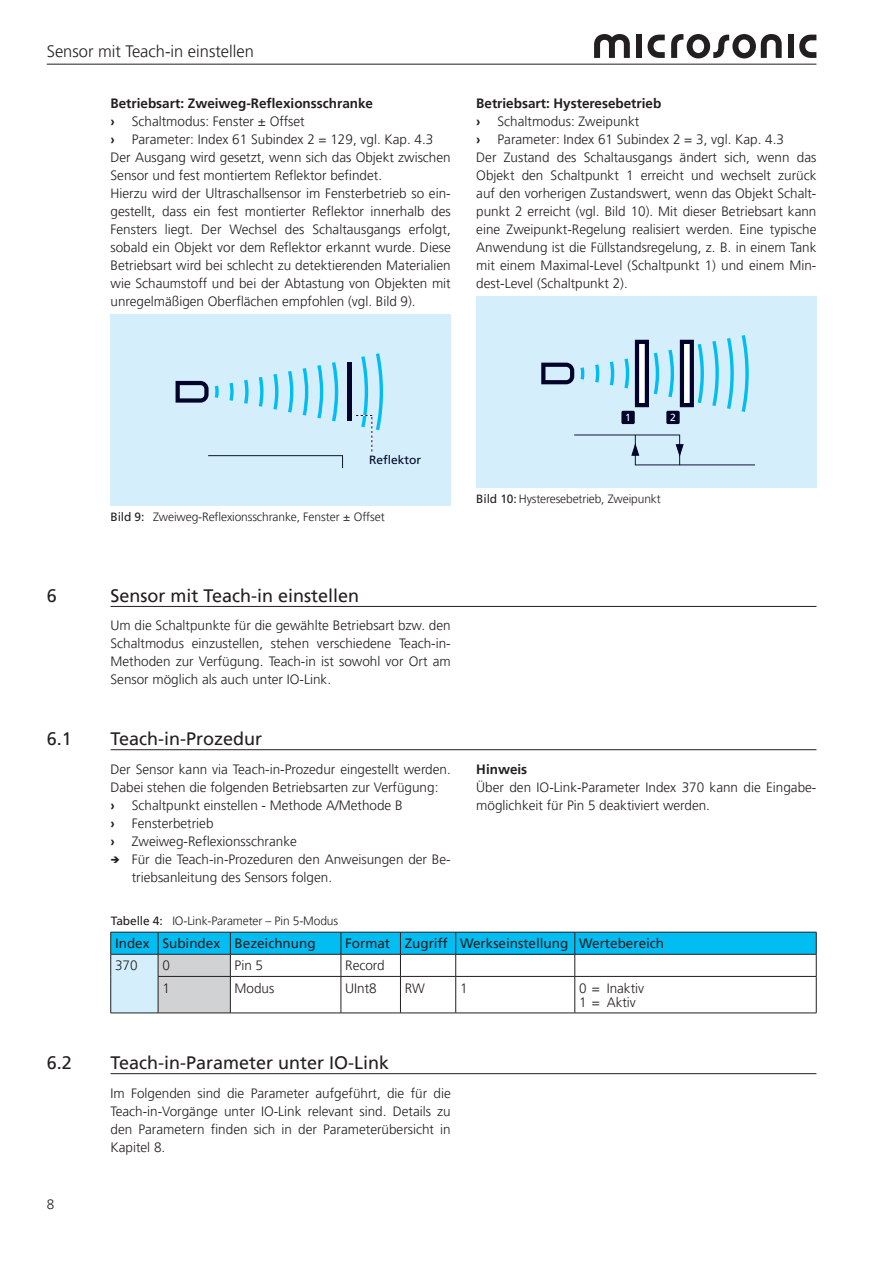
<style>
.page{position:relative;width:893px;height:1263px;background:#fff}
.page>*{position:absolute;margin:0;border:0;box-sizing:border-box;transform-origin:0 0}
.t1{font:18px "Frutiger LT Pro";color:#231f20}
.t2{font:300 16.5px "Frutiger LT Pro";color:#231f20}
.Fließtext{font:300 13.5px/18px "Frutiger LT Pro";color:#231f20}
.Zwischenüberschrift{font:700 13.5px "Frutiger LT Pro";color:#231f20}
.Tabelle_9pt_Roman{font:13.5px "Frutiger LT Pro";color:#231f20}
.Tabelle_9pt{font:300 13.5px "Frutiger LT Pro";color:#231f20}
.t3{font:300 12px "Frutiger LT Pro";letter-spacing:-.01em;color:#231f20}
.t4{font:12px "Frutiger";color:#00042b}
.t5{font:10.35px "Frutiger";color:#fff}
.s1{font-weight:700}
.s2{font-family:"Frutiger";font-weight:400}
</style>
<div class="page">
<svg style="left:799px;top:35px;width:17px;height:23px"></svg>
<div style="left:788px;top:35px;width:6px;height:23px;background:#231f20"></div>
<svg style="left:671px;top:34px;width:111px;height:24px"></svg>
<svg style="left:648px;top:35px;width:17px;height:23px"></svg>
<div style="left:636px;top:35px;width:6px;height:23px;background:#231f20"></div>
<svg style="left:594px;top:34px;width:36px;height:24px"></svg>
<hr style="left:47px;top:64px;width:769px;height:1px;background:#231f20">
<div style="left:111px;top:315px;width:340px;height:191px;background:#d4effb"></div>
<svg style="left:215px;top:386px;width:4px;height:12px"></svg>
<svg style="left:229px;top:383px;width:5px;height:18px"></svg>
<svg style="left:244px;top:380px;width:5px;height:24px"></svg>
<svg style="left:259px;top:377px;width:4px;height:30px"></svg>
<svg style="left:273px;top:374px;width:5px;height:36px"></svg>
<svg style="left:288px;top:371px;width:5px;height:42px"></svg>
<svg style="left:303px;top:368px;width:5px;height:47px"></svg>
<svg style="left:317px;top:365px;width:6px;height:53px"></svg>
<svg style="left:332px;top:362px;width:6px;height:59px"></svg>
<svg style="left:208px;top:455px;width:135px;height:13px"></svg>
<svg style="left:176px;top:381px;width:33px;height:22px"></svg>
<hr style="left:348px;top:362px;width:4px;height:59px;background:#00042b">
<svg style="left:356px;top:353px;width:27px;height:99px"></svg>
<div style="left:476px;top:297px;width:340px;height:191px;background:#d4effb"></div>
<svg style="left:580px;top:367px;width:4px;height:13px"></svg>
<svg style="left:595px;top:364px;width:4px;height:19px"></svg>
<svg style="left:610px;top:361px;width:4px;height:24px"></svg>
<svg style="left:624px;top:358px;width:5px;height:30px"></svg>
<svg style="left:668px;top:350px;width:6px;height:47px"></svg>
<svg style="left:712px;top:341px;width:7px;height:65px"></svg>
<svg style="left:727px;top:338px;width:7px;height:71px"></svg>
<svg style="left:742px;top:335px;width:7px;height:77px"></svg>
<div style="left:621px;top:411px;width:14px;height:13px;background:#00042b;border-radius:2px"></div>
<div style="left:666px;top:411px;width:14px;height:13px;background:#00042b;border-radius:2px"></div>
<svg style="left:574px;top:434px;width:181px;height:31px"></svg>
<svg style="left:541px;top:363px;width:33px;height:21px"></svg>
<svg style="left:635px;top:340px;width:24px;height:67px"></svg>
<svg style="left:680px;top:340px;width:24px;height:67px"></svg>
<hr style="left:111px;top:1073px;width:705px;height:1px;background:#231f20">
<hr style="left:111px;top:606px;width:705px;height:1px;background:#231f20">
<hr style="left:111px;top:749px;width:705px;height:1px;background:#231f20">
<svg style="left:110px;top:932px;width:707px;height:81px"></svg>
<hr style="left:110px;top:976px;width:1px;height:37px;background:#231f20">
<hr style="left:158px;top:976px;width:72px;height:1px;background:#231f20">
<hr style="left:158px;top:976px;width:1px;height:37px;background:#231f20">
<hr style="left:230px;top:976px;width:111px;height:1px;background:#231f20">
<hr style="left:230px;top:976px;width:1px;height:37px;background:#231f20">
<hr style="left:341px;top:976px;width:59px;height:1px;background:#231f20">
<hr style="left:341px;top:976px;width:1px;height:37px;background:#231f20">
<hr style="left:400px;top:976px;width:56px;height:1px;background:#231f20">
<hr style="left:400px;top:976px;width:1px;height:37px;background:#231f20">
<hr style="left:456px;top:976px;width:119px;height:1px;background:#231f20">
<hr style="left:455px;top:976px;width:1px;height:37px;background:#231f20">
<hr style="left:575px;top:976px;width:241px;height:1px;background:#231f20">
<hr style="left:575px;top:976px;width:1px;height:37px;background:#231f20">
<hr style="left:816px;top:976px;width:1px;height:37px;background:#231f20">
<hr style="left:111px;top:1013px;width:47px;height:1px;background:#231f20">
<hr style="left:158px;top:1013px;width:72px;height:1px;background:#231f20">
<hr style="left:230px;top:1013px;width:111px;height:1px;background:#231f20">
<hr style="left:341px;top:1013px;width:59px;height:1px;background:#231f20">
<hr style="left:400px;top:1013px;width:56px;height:1px;background:#231f20">
<hr style="left:456px;top:1013px;width:119px;height:1px;background:#231f20">
<hr style="left:575px;top:1013px;width:241px;height:1px;background:#231f20">
<p class="t2" style="left:47px;top:42px;width:209px">Sensor mit Teach-in einstellen</p>
<p class="Zwischenüberschrift" style="left:111px;top:95px;width:264px">Betriebsart: Zweiweg-Reflexionsschranke</p>
<p class="Fließtext" style="left:111px;top:112px;width:196px"><span class="s1">›</span> Schaltmodus: Fenster ± Offset</p>
<p class="Fließtext" style="left:111px;top:130px;width:324px"><span class="s1">›</span> Parameter: Index 61 Subindex 2 = 129, vgl. Kap. 4.3</p>
<p class="Fließtext" style="left:111px;top:148px;width:342px">Der Ausgang wird gesetzt, wenn sich das Objekt zwischen<br>Sensor und fest montiertem Reflektor befindet.</p>
<p class="Fließtext" style="left:111px;top:184px;width:342px;text-align:justify">Hierzu wird der Ultraschallsensor im Fensterbetrieb so ein&shy;gestellt, dass ein fest montierter Reflektor innerhalb des Fensters liegt. Der Wechsel des Schaltausgangs erfolgt, sobald ein Objekt vor dem Reflektor erkannt wurde. Diese Betriebsart wird bei schlecht zu detektierenden Materialien wie Schaumstoff und bei der Abtastung von Objekten mit unregelmäßigen Oberflächen empfohlen (vgl. Bild 9).</p>
<p class="Zwischenüberschrift" style="left:476px;top:95px;width:187px">Betriebsart: Hysteresebetrieb</p>
<p class="Fließtext" style="left:476px;top:112px;width:165px"><span class="s1">›</span> Schaltmodus: Zweipunkt</p>
<p class="Fließtext" style="left:476px;top:130px;width:309px"><span class="s1">›</span> Parameter: Index 61 Subindex 2 = 3, vgl. Kap. 4.3</p>
<p class="Fließtext" style="left:476px;top:148px;width:342px;text-align:justify">Der Zustand des Schaltausgangs ändert sich, wenn das Objekt den Schaltpunkt 1 erreicht und wechselt zurück auf den vorherigen Zustandswert, wenn das Objekt Schalt&shy;punkt 2 erreicht (vgl. Bild 10). Mit dieser Betriebsart kann eine Zweipunkt-Regelung realisiert werden. Eine typische Anwendung ist die Füllstandsregelung, z. B. in einem Tank mit einem Maximal-Level (Schaltpunkt 1) und einem Min&shy;dest-Level (Schaltpunkt 2).</p>
<p class="t4" style="left:369px;top:452px;width:54px">Reflektor</p>
<p class="t3" style="left:111px;top:510px;width:276px"><span class="s2">Bild 9:</span> Zweiweg-Reflexionsschranke, Fenster ± Offset</p>
<p class="t1" style="left:47px;top:585px;width:12px">6</p>
<p class="t1" style="left:111px;top:585px;width:250px">Sensor mit Teach-in einstellen</p>
<p class="Fließtext" style="left:111px;top:616px;width:342px;text-align:justify">Um die Schaltpunkte für die gewählte Betriebsart bzw. den Schaltmodus einzustellen, stehen verschiedene Teach-in-Methoden zur Verfügung. Teach-in ist sowohl vor Ort am Sensor möglich als auch unter IO-Link.</p>
<p class="t1" style="left:47px;top:728px;width:27px">6.1</p>
<p class="t1" style="left:111px;top:728px;width:153px">Teach-in-Prozedur</p>
<p class="Fließtext" style="left:111px;top:760px;width:342px">Der Sensor kann via Teach-in-Prozedur eingestellt werden.<br>Dabei stehen die folgenden Betriebsarten zur Verfügung:</p>
<p class="Fließtext" style="left:111px;top:796px;width:294px"><span class="s1">›</span> Schaltpunkt einstellen - Methode A/Methode B</p>
<p class="Fließtext" style="left:111px;top:814px;width:105px"><span class="s1">›</span> Fensterbetrieb</p>
<p class="Fließtext" style="left:111px;top:832px;width:188px"><span class="s1">›</span> Zweiweg-Reflexionsschranke</p>
<p class="Fließtext" style="left:132px;top:850px;width:320px">Für die Teach-in-Prozeduren den Anweisungen der Be&shy;triebsanleitung des Sensors folgen.</p>
<p class="t5" style="left:625px;top:411px;width:7px">1</p>
<p class="t5" style="left:670px;top:411px;width:7px">2</p>
<p class="t3" style="left:476px;top:492px;width:186px"><span class="s2">Bild 10:</span> Hysteresebetrieb, Zweipunkt</p>
<p class="Zwischenüberschrift" style="left:476px;top:761px;width:53px">Hinweis</p>
<p class="Fließtext" style="left:476px;top:778px;width:342px">Über den IO-Link-Parameter Index 370 kann die Eingabe&shy;möglichkeit für Pin 5 deaktiviert werden.</p>
<p class="t3" style="left:111px;top:914px;width:229px"><span class="s2">Tabelle 4:</span> IO-Link-Parameter – Pin 5-Modus</p>
<p class="Tabelle_9pt_Roman" style="left:115px;top:936px;width:36px">Index</p>
<p class="Tabelle_9pt_Roman" style="left:162px;top:936px;width:59px">Subindex</p>
<p class="Tabelle_9pt_Roman" style="left:235px;top:936px;width:82px">Bezeichnung</p>
<p class="Tabelle_9pt_Roman" style="left:345px;top:936px;width:47px">Format</p>
<p class="Tabelle_9pt_Roman" style="left:405px;top:936px;width:45px">Zugriff</p>
<p class="Tabelle_9pt_Roman" style="left:460px;top:936px;width:110px">Werkseinstellung</p>
<p class="Tabelle_9pt_Roman" style="left:579px;top:936px;width:87px">Wertebereich</p>
<p class="Tabelle_9pt" style="left:115px;top:958px;width:24px">370</p>
<p class="Tabelle_9pt" style="left:162px;top:958px;width:9px">0</p>
<p class="Tabelle_9pt" style="left:235px;top:958px;width:30px">Pin 5</p>
<p class="Tabelle_9pt" style="left:345px;top:958px;width:41px">Record</p>
<p class="Tabelle_9pt" style="left:162px;top:980px;width:9px">1</p>
<p class="Tabelle_9pt" style="left:235px;top:980px;width:41px">Modus</p>
<p class="Tabelle_9pt" style="left:345px;top:980px;width:33px">UInt8</p>
<p class="Tabelle_9pt" style="left:405px;top:980px;width:22px">RW</p>
<p class="Tabelle_9pt" style="left:460px;top:980px;width:9px">1</p>
<p class="Tabelle_9pt" style="left:579px;top:980px;width:22px">0 =</p>
<p class="Tabelle_9pt" style="left:607px;top:980px;width:39px">Inaktiv</p>
<p class="Tabelle_9pt" style="left:579px;top:994px;width:22px">1 =</p>
<p class="Tabelle_9pt" style="left:607px;top:994px;width:31px">Aktiv</p>
<p class="t1" style="left:47px;top:1052px;width:27px">6.2</p>
<p class="t1" style="left:111px;top:1052px;width:280px">Teach-in-Parameter unter IO-Link</p>
<p class="Fließtext" style="left:47px;top:1195px;width:9px">8</p>
<p class="Fließtext" style="left:111px;top:1084px;width:342px;text-align:justify">Im Folgenden sind die Parameter aufgeführt, die für die Teach-in-Vorgänge unter IO-Link relevant sind. Details zu den Parametern finden sich in der Parameterübersicht in Kapitel 8.</p>
</div>
